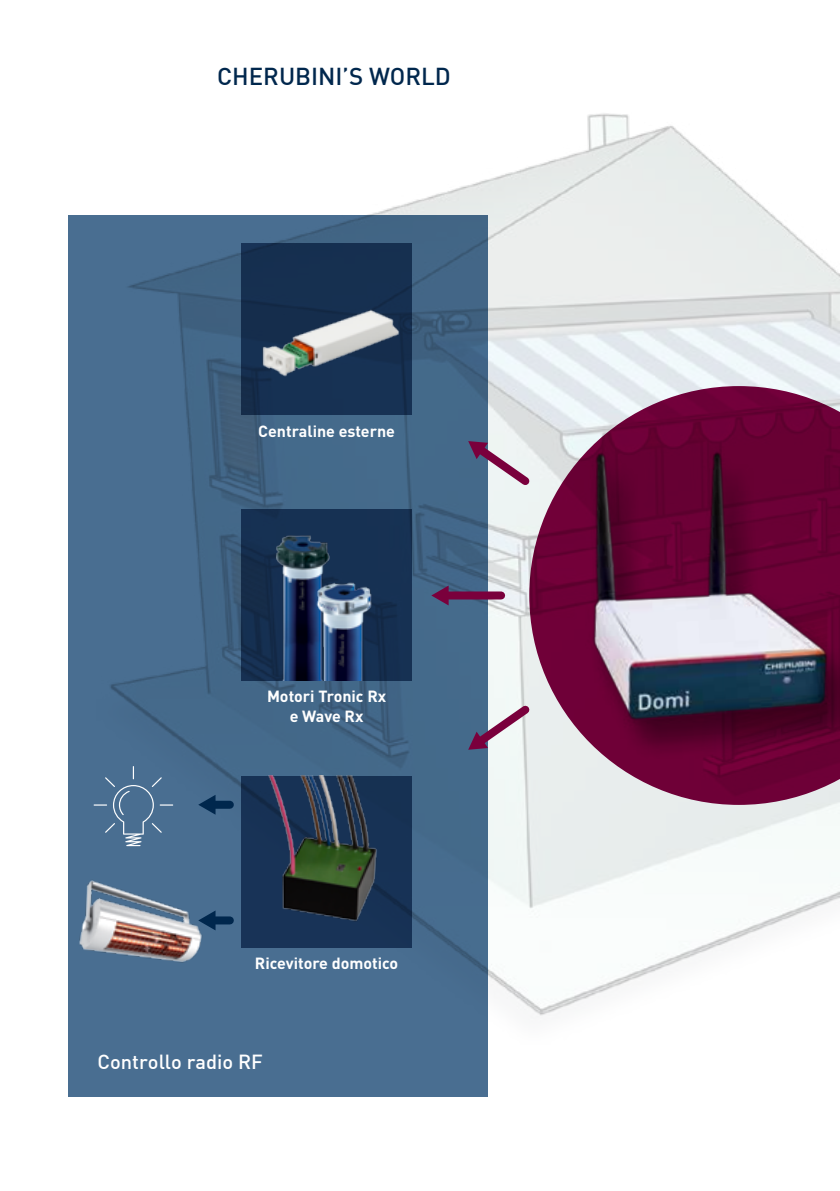
<style>
.page{position:relative;width:840px;height:1191px;background:#fff}
.page>*{position:absolute;margin:0;border:0;box-sizing:border-box;transform-origin:0 0}
.t1{font:500 24px "DIN";color:#00274d}
.t2{font:500 20px "DIN";color:#fff}
.t3{font:700 16px/19.2px "DIN";color:#fff;text-align:center}
</style>
<div class="page">
<img style="left:367px;top:113px;width:472px;height:903px">
<div style="left:68px;top:215px;width:420px;height:882px;background:#496e91"></div>
<svg style="left:94px;top:766px;width:79px;height:80px"></svg>
<div style="left:212px;top:800px;width:18px;height:8px;background:#00274d"></div>
<svg style="left:198px;top:795px;width:17px;height:19px"></svg>
<div style="left:212px;top:916px;width:18px;height:8px;background:#00274d"></div>
<svg style="left:207px;top:911px;width:8px;height:19px"></svg>
<svg style="left:468px;top:438px;width:56px;height:54px"></svg>
<svg style="left:468px;top:698px;width:56px;height:54px"></svg>
<div style="left:445px;top:591px;width:56px;height:8px;background:#7a003c"></div>
<svg style="left:431px;top:585px;width:17px;height:20px"></svg>
<svg style="left:529px;top:386px;width:310px;height:419px;background:#a7728f"></svg>
<img style="left:524px;top:417px;width:315px;height:342px">
<div style="left:241px;top:244px;width:171px;height:171px;background:#163050"></div>
<img style="left:241px;top:292px;width:171px;height:105px">
<div style="left:241px;top:509px;width:171px;height:171px;background:#163153"></div>
<img style="left:272px;top:535px;width:58px;height:145px">
<img style="left:310px;top:575px;width:68px;height:105px">
<div style="left:241px;top:776px;width:171px;height:171px;background:#183357"></div>
<img style="left:249px;top:776px;width:155px;height:145px">
<img style="left:79px;top:880px;width:128px;height:83px">
<h1 class="t1" style="left:217px;top:61px;width:204px">Cherubini’s world</h1>
<p class="t3" style="left:258px;top:421px;width:138px">Centraline esterne</p>
<p class="t3" style="left:267px;top:686px;width:121px">Motori Tronic Rx e Wave Rx</p>
<p class="t3" style="left:255px;top:953px;width:145px">Ricevitore domotico</p>
<p class="t2" style="left:98px;top:1049px;width:167px">Controllo radio RF</p>
</div>
